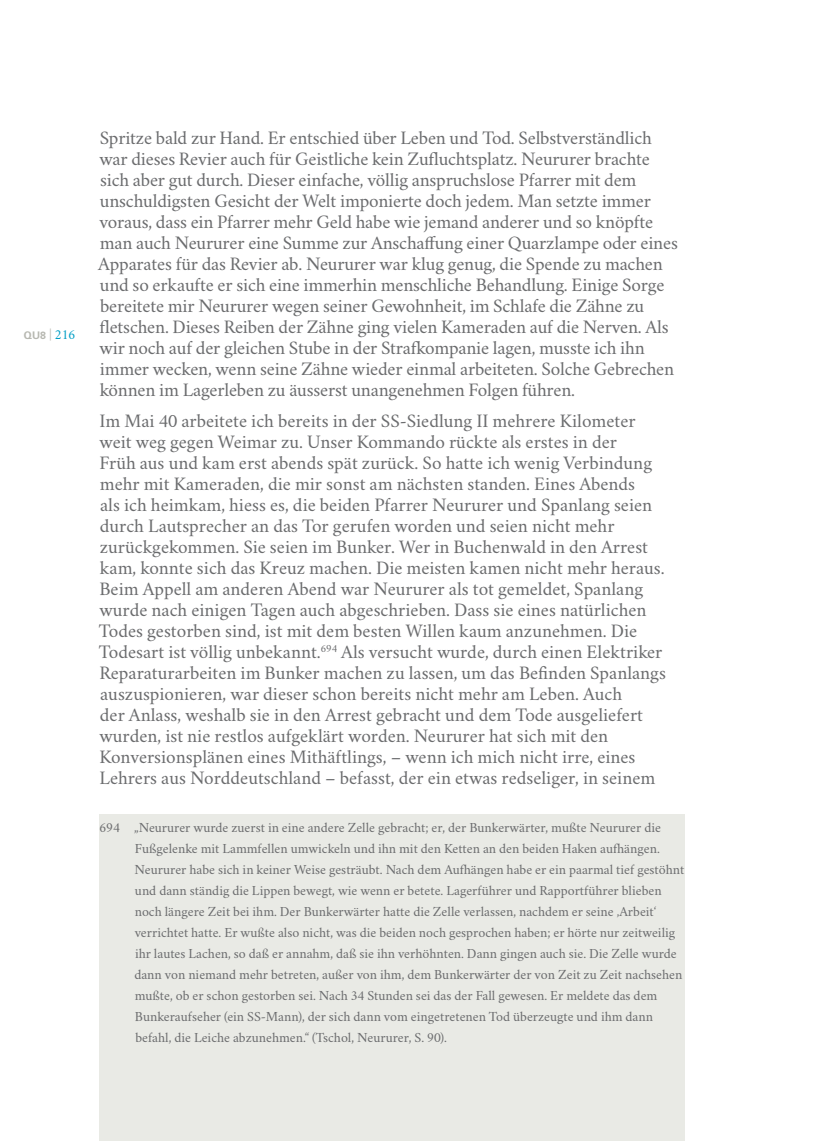
<style>
.page{position:relative;width:819px;height:1141px;background:#fff}
.page>*{position:absolute;margin:0;border:0;box-sizing:border-box;transform-origin:0 0}
.t1{font:19.25px/21px "Crimson";color:#6b6c6e}
.t2{font:14px/21px "Crimson";color:#6b6c6e}
.t3{font:700 10.5px "Univers LT";color:#b7b8b1}
.s1{font-family:"Crimson";font-weight:400;font-size:14px}
.s2{font-family:"Crimson";font-weight:400;font-size:14px;color:#009ec5}
</style>
<div class="page">
<div style="left:99px;top:815px;width:586px;height:326px;background:#e9eae5"></div>
<p class="t3" style="left:24px;top:329px;width:53px">QU8 <span class="s1">|</span> <span class="s2">216</span></p>
<p class="t1" style="left:98px;top:125px;width:581px">Spritze bald zur Hand. Er entschied über Leben und Tod. Selbstverständlich war dieses Revier auch für Geistliche kein Zufluchtsplatz. Neururer brachte sich aber gut durch. Dieser einfache, völlig anspruchslose Pfarrer mit dem unschuldigsten Gesicht der Welt imponierte doch jedem. Man setzte immer voraus, dass ein Pfarrer mehr Geld habe wie jemand anderer und so knöpfte man auch Neururer eine Summe zur Anschaffung einer Quarzlampe oder eines Apparates für das Revier ab. Neururer war klug genug, die Spende zu machen und so erkaufte er sich eine immerhin menschliche Behandlung. Einige Sorge bereitete mir Neururer wegen seiner Gewohnheit, im Schlafe die Zähne zu fletschen. Dieses Reiben der Zähne ging vielen Kameraden auf die Nerven. Als wir noch auf der gleichen Stube in der Strafkompanie lagen, musste ich ihn immer wecken, wenn seine Zähne wieder einmal arbeiteten. Solche Gebrechen können im Lagerleben zu äusserst unangenehmen Folgen führen.</p>
<p class="t1" style="left:99px;top:408px;width:568px">Im Mai 40 arbeitete ich bereits in der SS-Siedlung II mehrere Kilometer weit weg gegen Weimar zu. Unser Kommando rückte als erstes in der<br>Früh aus und kam erst abends spät zurück. So hatte ich wenig Verbindung mehr mit Kameraden, die mir sonst am nächsten standen. Eines Abends<br>als ich heimkam, hiess es, die beiden Pfarrer Neururer und Spanlang seien durch Lautsprecher an das Tor gerufen worden und seien nicht mehr zurückgekommen. Sie seien im Bunker. Wer in Buchenwald in den Arrest kam, konnte sich das Kreuz machen. Die meisten kamen nicht mehr heraus.<br>Beim Appell am anderen Abend war Neururer als tot gemeldet, Spanlang wurde nach einigen Tagen auch abgeschrieben. Dass sie eines natürlichen Todes gestorben sind, ist mit dem besten Willen kaum anzunehmen. Die Todesart ist völlig unbekannt.<sup>694</sup> Als versucht wurde, durch einen Elektriker Reparaturarbeiten im Bunker machen zu lassen, um das Befinden Spanlangs auszuspionieren, war dieser schon bereits nicht mehr am Leben. Auch<br>der Anlass, weshalb sie in den Arrest gebracht und dem Tode ausgeliefert wurden, ist nie restlos aufgeklärt worden. Neururer hat sich mit den Konversionsplänen eines Mithäftlings, – wenn ich mich nicht irre, eines Lehrers aus Norddeutschland – befasst, der ein etwas redseliger, in seinem</p>
<p class="t2" style="left:134px;top:815px;width:551px;text-indent:-35px">694 „Neururer wurde zuerst in eine andere Zelle gebracht; er, der Bunkerwärter, mußte Neururer die Fußgelenke mit Lammfellen umwickeln und ihn mit den Ketten an den beiden Haken aufhängen.<br>Neururer habe sich in keiner Weise gesträubt. Nach dem Aufhängen habe er ein paarmal tief gestöhnt und dann ständig die Lippen bewegt, wie wenn er betete. Lagerführer und Rapportführer blieben noch längere Zeit bei ihm. Der Bunkerwärter hatte die Zelle verlassen, nachdem er seine ‚Arbeit‘ verrichtet hatte. Er wußte also nicht, was die beiden noch gesprochen haben; er hörte nur zeitweilig ihr lautes Lachen, so daß er annahm, daß sie ihn verhöhnten. Dann gingen auch sie. Die Zelle wurde dann von niemand mehr betreten, außer von ihm, dem Bunkerwärter der von Zeit zu Zeit nachsehen mußte, ob er schon gestorben sei. Nach 34 Stunden sei das der Fall gewesen. Er meldete das dem Bunkeraufseher (ein SS-Mann), der sich dann vom eingetretenen Tod überzeugte und ihm dann befahl, die Leiche abzunehmen.“ (Tschol, Neururer, S. 90).</p>
</div>
